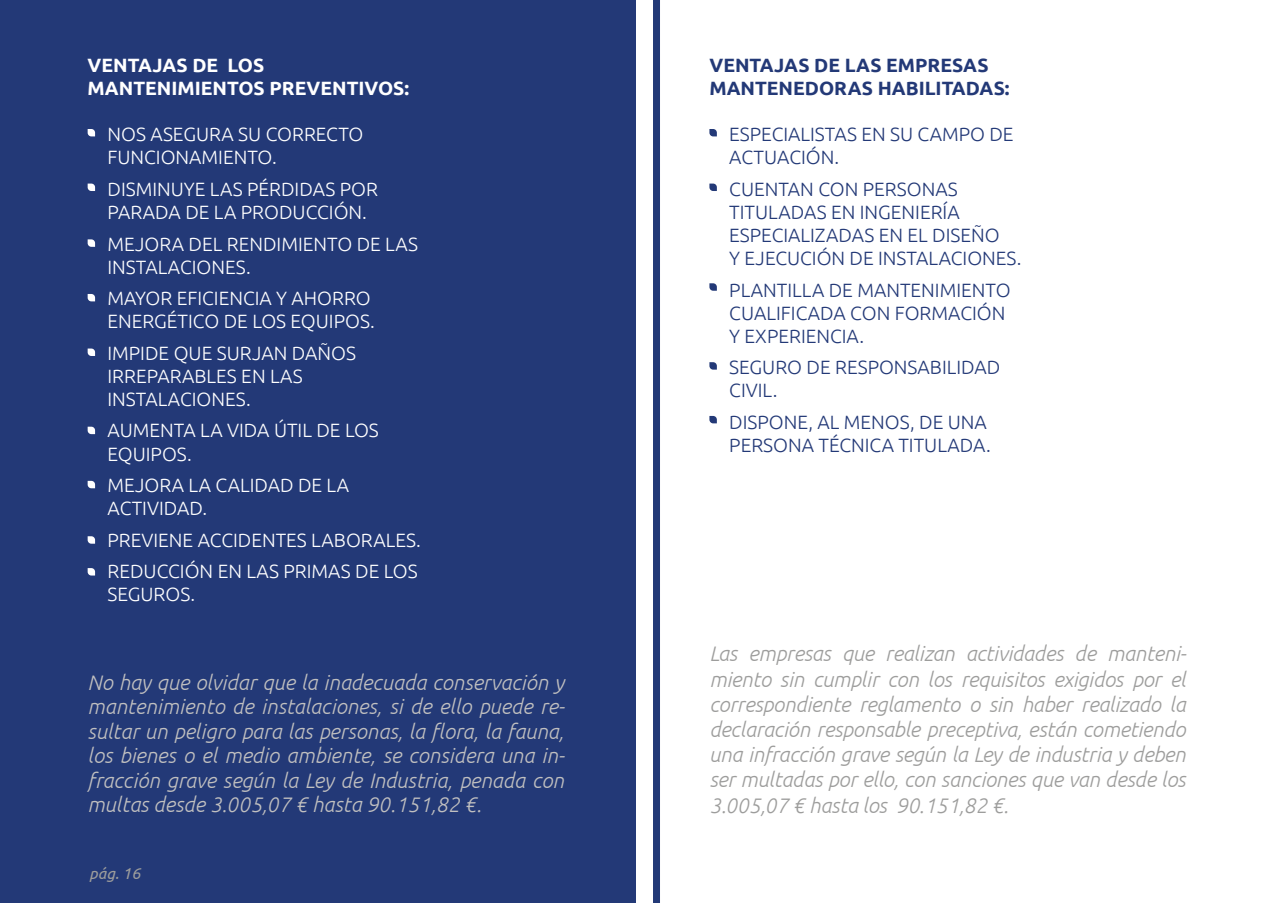
<style>
.page{position:relative;width:1275px;height:903px;background:#fff}
.page>*{position:absolute;margin:0;border:0;box-sizing:border-box;transform-origin:0 0}
.t1{font:italic 300 21px/25.2px "Ubuntu";letter-spacing:-.01em;color:#9d9d9c;text-align:justify}
.t2{font:italic 300 21px/24.5px "Ubuntu";color:#c1c0c0;text-align:justify}
.t3{font:300 19.25px/23.1px "Ubuntu";color:#fff}
.t4{font:300 19.25px/23.1px "Ubuntu";color:#233977}
.t5{font:700 19.25px/23.1px "Ubuntu";color:#233977}
.t6{font:700 19.25px/23.1px "Ubuntu";color:#fff}
.t7{font:italic 15.75px "Ubuntu";color:#9d9d9c}
</style>
<div class="page">
<div style="left:0;top:0;width:636px;height:903px;background:#233977"></div>
<svg style="left:88px;top:129px;width:7px;height:7px"></svg>
<svg style="left:709px;top:129px;width:8px;height:7px"></svg>
<svg style="left:709px;top:184px;width:8px;height:7px"></svg>
<svg style="left:709px;top:283px;width:8px;height:8px"></svg>
<svg style="left:709px;top:362px;width:8px;height:8px"></svg>
<svg style="left:709px;top:416px;width:8px;height:7px"></svg>
<svg style="left:88px;top:184px;width:7px;height:7px"></svg>
<svg style="left:88px;top:239px;width:7px;height:8px"></svg>
<svg style="left:88px;top:294px;width:7px;height:7px"></svg>
<svg style="left:88px;top:348px;width:7px;height:8px"></svg>
<svg style="left:88px;top:427px;width:7px;height:7px"></svg>
<svg style="left:88px;top:481px;width:7px;height:7px"></svg>
<svg style="left:88px;top:536px;width:7px;height:8px"></svg>
<svg style="left:88px;top:568px;width:7px;height:7px"></svg>
<div style="left:653px;top:0;width:7px;height:903px;background:#233977"></div>
<p class="t6" style="left:88px;top:53px;width:323px">VENTAJAS DE LOS<br>MANTENIMIENTOS PREVENTIVOS:</p>
<p class="t3" style="left:107px;top:122px;width:257px">NOS ASEGURA SU CORRECTO<br>FUNCIONAMIENTO.</p>
<p class="t3" style="left:107px;top:177px;width:272px">DISMINUYE LAS PÉRDIDAS POR<br>PARADA DE LA PRODUCCIÓN.</p>
<p class="t3" style="left:107px;top:232px;width:312px">MEJORA DEL RENDIMIENTO DE LAS<br>INSTALACIONES.</p>
<p class="t3" style="left:107px;top:286px;width:269px">MAYOR EFICIENCIA Y AHORRO<br>ENERGÉTICO DE LOS EQUIPOS.</p>
<p class="t3" style="left:107px;top:341px;width:250px">IMPIDE QUE SURJAN DAÑOS<br>IRREPARABLES EN LAS<br>INSTALACIONES.</p>
<p class="t3" style="left:107px;top:418px;width:273px">AUMENTA LA VIDA ÚTIL DE LOS<br>EQUIPOS.</p>
<p class="t3" style="left:107px;top:473px;width:243px">MEJORA LA CALIDAD DE LA<br>ACTIVIDAD.</p>
<p class="t3" style="left:107px;top:523px;width:315px;line-height:31.5px">PREVIENE ACCIDENTES LABORALES.<br>REDUCCIÓN EN LAS PRIMAS DE LOS</p>
<p class="t3" style="left:107px;top:582px;width:89px">SEGUROS.</p>
<p class="t2" style="left:88px;top:669px;width:479px">No hay que olvidar que la inadecuada conservación y mantenimiento de instalaciones, si de ello puede re&shy;sultar un peligro para las personas, la flora, la fauna, los bienes o el medio ambiente, se considera una in&shy;fracción grave según la Ley de Industria, penada con multas desde 3.005,07 € hasta 90.151,82 €.</p>
<p class="t7" style="left:89px;top:864px;width:53px">pág. 16</p>
<p class="t5" style="left:709px;top:53px;width:302px">VENTAJAS DE LAS EMPRESAS<br>MANTENEDORAS HABILITADAS:</p>
<p class="t4" style="left:729px;top:122px;width:286px">ESPECIALISTAS EN SU CAMPO DE<br>ACTUACIÓN.</p>
<p class="t4" style="left:729px;top:177px;width:294px">CUENTAN CON PERSONAS<br>TITULADAS EN INGENIERÍA<br>ESPECIALIZADAS EN EL DISEÑO<br>Y EJECUCIÓN DE INSTALACIONES.</p>
<p class="t4" style="left:729px;top:278px;width:283px">PLANTILLA DE MANTENIMIENTO<br>CUALIFICADA CON FORMACIÓN<br>Y EXPERIENCIA.</p>
<p class="t4" style="left:729px;top:355px;width:273px">SEGURO DE RESPONSABILIDAD<br>CIVIL.</p>
<p class="t4" style="left:729px;top:410px;width:263px">DISPONE, AL MENOS, DE UNA<br>PERSONA TÉCNICA TITULADA.</p>
<p class="t1" style="left:709px;top:641px;width:479px">Las empresas que realizan actividades de manteni&shy;miento sin cumplir con los requisitos exigidos por el correspondiente reglamento o sin haber realizado la declaración responsable preceptiva, están cometiendo una infracción grave según la Ley de industria y deben ser multadas por ello, con sanciones que van desde los 3.005,07 € hasta los 90.151,82 €.</p>
</div>
